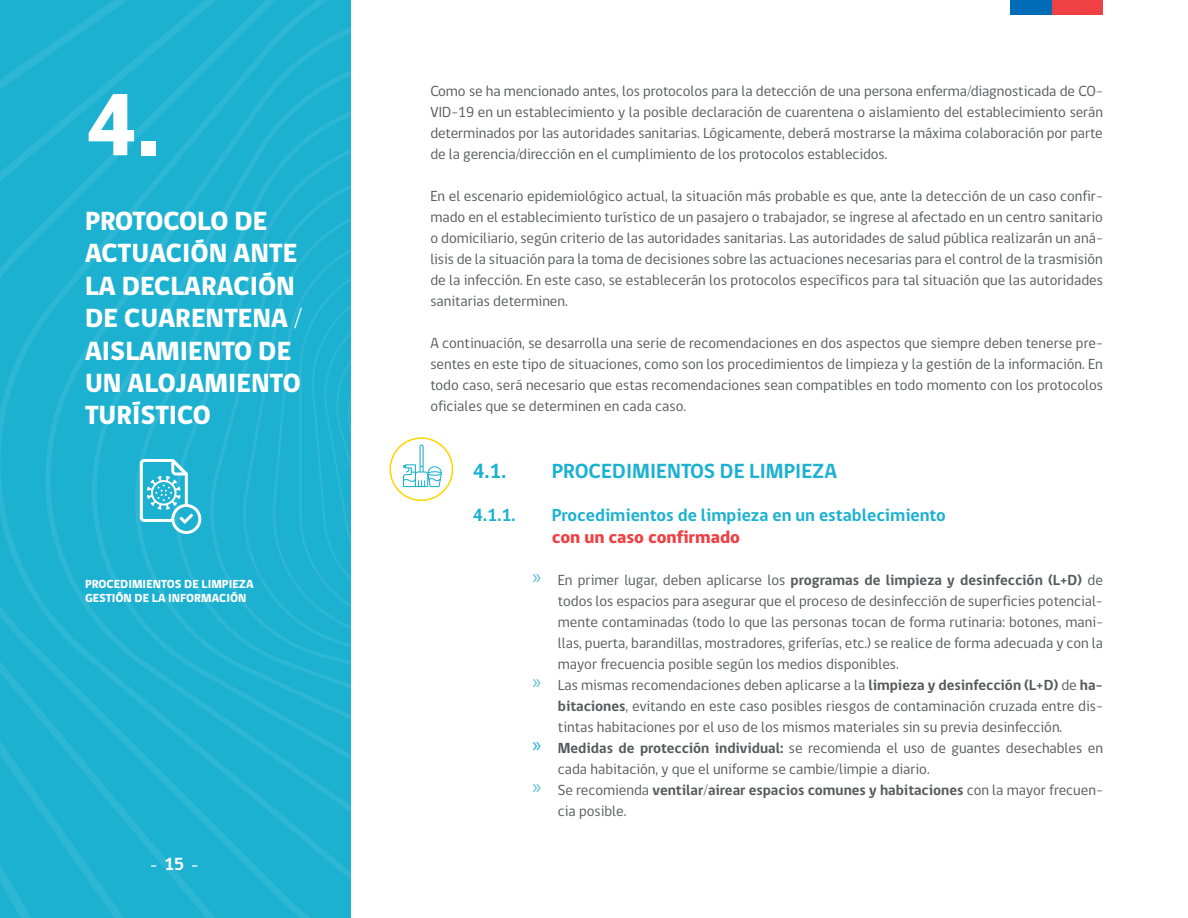
<style>
.page{position:relative;width:1188px;height:918px;background:#fff}
.page>*{position:absolute;margin:0;border:0;box-sizing:border-box;transform-origin:0 0}
.t1{font:800 90px "gob CL";color:#fff}
.t2{font:800 27px/32.4px "gob CL";color:#fff}
.t3{font:700 21px "gob CL";color:#1cb1d1}
.t4{font:700 18px "gob CL";color:#1cb1d1}
.t5{font:800 18px "gob CL";color:#ef4144}
.t6{font:15px/21px "gob CL";color:#58595b;text-align:justify}
.t7{font:700 15px "gob CL";color:#58595b}
.t8{font:700 15px "gob CL";color:#fff}
.t9{font:800 12px/14.4px "gob CL";color:#fff}
.s1{font-size:18px}
.s2{font-family:"Myriad Pro";font-weight:400;font-size:21px;color:#5ebdd8}
.s3{font-weight:400}
.s4{font-family:"Myriad Pro";font-size:21px;color:#5ebdd8}
.s5{font-weight:700}
.s6{font-family:"Myriad Pro";font-size:21px;color:#1cb1d1}
</style>
<div class="page">
<svg style="left:0;top:0;width:351px;height:918px;background:#1eb1d1"></svg>
<svg style="left:17px;top:0;width:334px;height:906px;background:#1db1d1"></svg>
<svg style="left:65px;top:27px;width:286px;height:831px;background:#1eb1d1"></svg>
<svg style="left:111px;top:73px;width:240px;height:739px;background:#1eb1d1"></svg>
<svg style="left:155px;top:117px;width:196px;height:651px;background:#1eb1d1"></svg>
<svg style="left:196px;top:157px;width:155px;height:571px;background:#1eb1d1"></svg>
<svg style="left:234px;top:195px;width:117px;height:495px;background:#1eb1d1"></svg>
<svg style="left:269px;top:230px;width:82px;height:425px;background:#1eb1d1"></svg>
<div style="left:299px;top:261px;width:364px;height:363px;border:3px solid #fff;border-radius:109px"></div>
<svg style="left:306px;top:268px;width:350px;height:349px"></svg>
<svg style="left:316px;top:277px;width:330px;height:331px"></svg>
<svg style="left:326px;top:288px;width:310px;height:309px"></svg>
<svg style="left:337px;top:299px;width:288px;height:287px"></svg>
<svg style="left:349px;top:310px;width:264px;height:265px"></svg>
<svg style="left:360px;top:322px;width:242px;height:241px"></svg>
<svg style="left:372px;top:333px;width:218px;height:219px"></svg>
<div style="left:1011px;top:0;width:41px;height:15px;background:#006cb7"></div>
<div style="left:1052px;top:0;width:51px;height:15px;background:#ef4144"></div>
<svg style="left:383px;top:344px;width:196px;height:197px"></svg>
<div style="left:389px;top:437px;width:64px;height:64px;border:2px solid #ffd400;border-radius:50%"></div>
<svg style="left:138px;top:453px;width:65px;height:83px"></svg>
<h1 class="t1" style="left:85px;top:64px;width:76px">4.</h1>
<p class="t6" style="left:430px;top:81px;width:674px">Como se ha mencionado antes, los protocolos para la detección de una persona enferma/diagnosticada de CO-VID-19 en un establecimiento y la posible declaración de cuarentena o aislamiento del establecimiento serán determinados por las autoridades sanitarias. Lógicamente, deberá mostrarse la máxima colaboración por parte de la gerencia/dirección en el cumplimiento de los protocolos establecidos.</p>
<p class="t6" style="left:430px;top:186px;width:674px">En el escenario epidemiológico actual, la situación más probable es que, ante la detección de un caso confir&shy;mado en el establecimiento turístico de un pasajero o trabajador, se ingrese al afectado en un centro sanitario o domiciliario, según criterio de las autoridades sanitarias. Las autoridades de salud pública realizarán un aná&shy;lisis de la situación para la toma de decisiones sobre las actuaciones necesarias para el control de la trasmisión de la infección. En este caso, se establecerán los protocolos específicos para tal situación que las autoridades sanitarias determinen.</p>
<p class="t6" style="left:430px;top:333px;width:674px">A continuación, se desarrolla una serie de recomendaciones en dos aspectos que siempre deben tenerse pre&shy;sentes en este tipo de situaciones, como son los procedimientos de limpieza y la gestión de la información. En todo caso, será necesario que estas recomendaciones sean compatibles en todo momento con los protocolos oficiales que se determinen en cada caso.</p>
<h2 class="t2" style="left:85px;top:206px;width:219px">PROTOCOLO DE<br>ACTUACIÓN ANTE<br>LA DECLARACIÓN<br>DE CUARENTENA /<br>AISLAMIENTO DE<br>UN ALOJAMIENTO<br>TURÍSTICO</h2>
<p class="t9" style="left:85px;top:577px;width:170px">PROCEDIMIENTOS DE LIMPIEZA<br>GESTIÓN DE LA INFORMACIÓN</p>
<p class="t8" style="left:150px;top:855px;width:50px">- <span class="s1">15</span> -</p>
<h3 class="t3" style="left:473px;top:457px;width:35px">4.1.</h3>
<h3 class="t3" style="left:552px;top:457px;width:287px">PROCEDIMIENTOS DE LIMPIEZA</h3>
<p class="t4" style="left:473px;top:503px;width:44px">4.1.1.</p>
<p class="t4" style="left:552px;top:503px;width:396px">Procedimientos de limpieza en un establecimiento</p>
<p class="t5" style="left:552px;top:524px;width:190px">con un caso confirmado</p>
<p class="t7" style="left:532px;top:569px;width:572px"><span class="s2">»</span> <span class="s3">En primer lugar, deben aplicarse los</span> programas de limpieza y desinfección (L+D) <span class="s3">de</span></p>
<p class="t6" style="left:558px;top:591px;width:546px">todos los espacios para asegurar que el proceso de desinfección de superficies potencial-</p>
<p class="t6" style="left:558px;top:612px;width:547px">mente contaminadas (todo lo que las personas tocan de forma rutinaria: botones, mani-</p>
<p class="t6" style="left:558px;top:633px;width:547px">llas, puerta, barandillas, mostradores, griferías, etc.) se realice de forma adecuada y con la</p>
<p class="t6" style="left:558px;top:654px;width:342px">mayor frecuencia posible según los medios disponibles.</p>
<p class="t6" style="left:532px;top:675px;width:572px"><span class="s4">»</span> Las mismas recomendaciones deben aplicarse a la <span class="s5">limpieza y desinfección (L+D)</span> de <span class="s5">ha-</span></p>
<p class="t6" style="left:558px;top:696px;width:547px"><span class="s5">bitaciones</span>, evitando en este caso posibles riesgos de contaminación cruzada entre dis-</p>
<p class="t6" style="left:558px;top:717px;width:506px">tintas habitaciones por el uso de los mismos materiales sin su previa desinfección.</p>
<p class="t6" style="left:532px;top:738px;width:572px"><span class="s6">»</span> <span class="s5">Medidas de protección individual:</span> se recomienda el uso de guantes desechables en</p>
<p class="t6" style="left:558px;top:759px;width:373px">cada habitación, y que el uniforme se cambie/limpie a diario.</p>
<p class="t7" style="left:532px;top:779px;width:572px"><span class="s2">»</span> <span class="s3">Se recomienda</span> ventilar/airear espacios comunes y habitaciones <span class="s3">con la mayor frecuen-</span></p>
<p class="t6" style="left:558px;top:801px;width:70px">cia posible.</p>
</div>
